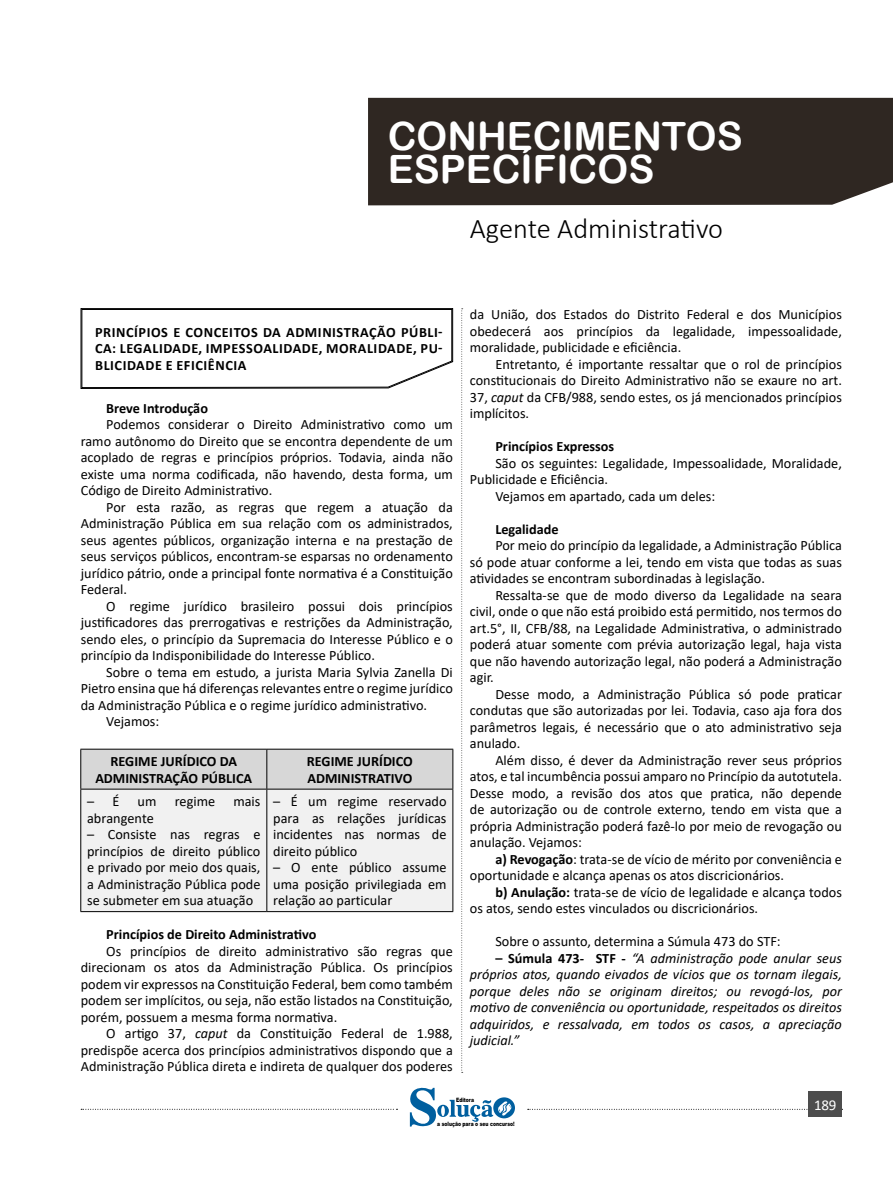
<style>
.page{position:relative;width:893px;height:1191px;background:#fff}
.page>*{position:absolute;margin:0;border:0;box-sizing:border-box;transform-origin:0 0}
.t1{font:39px/33px "Arial Rounded MT Bold";color:#fff}
.t2{font:300 28.5px "Calibri";color:#000}
.t3{font:15px "Calibri";color:#fff}
.List_Paragraph{font:14.25px/16.5px "Calibri";color:#000;text-align:justify}
.t4{font:italic 14.25px/16.5px "Calibri";color:#000;text-align:justify}
.CAIXINHAS{font:700 14.25px/16.5px "Calibri";color:#000;text-align:justify}
.t5{font:900 6px "Arial";color:#000;scale:.76 1}
.s1{font-style:italic}
.s2{font-weight:700}
.s3{font-weight:700;font-style:normal}
</style>
<div class="page">
<svg style="left:461px;top:308px;width:2px;height:765px"></svg>
<div style="left:368px;top:98px;width:525px;height:107px;background:#2f2722"></div>
<div style="left:388px;top:122px;width:489px;height:61px;background:#2f2722"></div>
<svg style="left:81px;top:1108px;width:316px;height:1px"></svg>
<svg style="left:528px;top:1109px;width:315px;height:1px"></svg>
<div style="left:809px;top:1091px;width:33px;height:26px;background:#4d4d4d"></div>
<svg style="left:410px;top:1087px;width:105px;height:40px"></svg>
<svg style="left:81px;top:308px;width:372px;height:81px"></svg>
<div style="left:81px;top:750px;width:371px;height:38px;background:#d7d7d7"></div>
<div style="left:81px;top:789px;width:371px;height:122px;background:#f1f1f1"></div>
<hr style="left:80px;top:749px;width:1px;height:39px;background:#000">
<hr style="left:80px;top:749px;width:187px;height:1px;background:#000">
<hr style="left:266px;top:749px;width:1px;height:39px;background:#000">
<hr style="left:452px;top:749px;width:1px;height:39px;background:#000">
<hr style="left:267px;top:749px;width:186px;height:1px;background:#000">
<hr style="left:80px;top:789px;width:1px;height:122px;background:#000">
<hr style="left:80px;top:788px;width:187px;height:1px;background:#000">
<hr style="left:80px;top:911px;width:187px;height:1px;background:#000">
<hr style="left:266px;top:789px;width:1px;height:122px;background:#000">
<hr style="left:452px;top:789px;width:1px;height:122px;background:#000">
<hr style="left:267px;top:788px;width:186px;height:1px;background:#000">
<hr style="left:267px;top:911px;width:186px;height:1px;background:#000">
<h1 class="t1" style="left:388px;top:119px;width:357px">CONHECIMENTOS<br>ESPECÍFICOS</h1>
<h2 class="t2" style="left:470px;top:211px;width:255px">Agente Administrativo</h2>
<p class="CAIXINHAS" style="left:95px;top:324px;width:349px">PRINCÍPIOS E CONCEITOS DA ADMINISTRAÇÃO PÚBLI-CA: LEGALIDADE, IMPESSOALIDADE, MORALIDADE, PU-BLICIDADE E EFICIÊNCIA</p>
<p class="CAIXINHAS" style="left:106px;top:399px;width:103px">Breve Introdução</p>
<p class="List_Paragraph" style="left:81px;top:416px;width:374px;text-indent:26px">Podemos considerar o Direito Administrativo como um ramo autônomo do Direito que se encontra dependente de um acoplado de regras e princípios próprios. Todavia, ainda não existe uma norma codificada, não havendo, desta forma, um Código de Direito Administrativo.</p>
<p class="List_Paragraph" style="left:81px;top:498px;width:374px;text-indent:26px">Por esta razão, as regras que regem a atuação da Administração Pública em sua relação com os administrados, seus agentes públicos, organização interna e na prestação de seus serviços públicos, encontram-se esparsas no ordenamento jurídico pátrio, onde a principal fonte normativa é a Constituição Federal.</p>
<p class="List_Paragraph" style="left:81px;top:597px;width:374px;text-indent:26px">O regime jurídico brasileiro possui dois princípios justificadores das prerrogativas e restrições da Administração, sendo eles, o princípio da Supremacia do Interesse Público e o princípio da Indisponibilidade do Interesse Público.</p>
<p class="List_Paragraph" style="left:81px;top:663px;width:374px;text-indent:26px">Sobre o tema em estudo, a jurista Maria Sylvia Zanella Di Pietro ensina que há diferenças relevantes entre o regime jurídico da Administração Pública e o regime jurídico administrativo.</p>
<p class="List_Paragraph" style="left:106px;top:713px;width:54px">Vejamos:</p>
<p class="CAIXINHAS" style="left:95px;top:753px;width:158px;text-align:center">REGIME JURÍDICO DA<br>ADMINISTRAÇÃO PÚBLICA</p>
<p class="CAIXINHAS" style="left:307px;top:753px;width:107px">REGIME JURÍDICO<br>ADMINISTRATIVO</p>
<p class="List_Paragraph" style="left:87px;top:793px;width:34px">– É</p>
<p class="List_Paragraph" style="left:138px;top:793px;width:20px">um</p>
<p class="List_Paragraph" style="left:175px;top:793px;width:42px">regime</p>
<p class="List_Paragraph" style="left:233px;top:793px;width:29px">mais</p>
<p class="List_Paragraph" style="left:87px;top:809px;width:68px">abrangente</p>
<p class="List_Paragraph" style="left:87px;top:826px;width:175px">– Consiste nas regras e princípios de direito público e privado por meio dos quais, a Administração Pública pode se submeter em sua atuação</p>
<p class="List_Paragraph" style="left:273px;top:793px;width:175px">– É um regime reservado para as relações jurídicas incidentes nas normas de direito público</p>
<p class="List_Paragraph" style="left:273px;top:859px;width:175px">– O ente público assume uma posição privilegiada em relação ao particular</p>
<p class="CAIXINHAS" style="left:106px;top:925px;width:212px">Princípios de Direito Administrativo</p>
<p class="List_Paragraph" style="left:81px;top:942px;width:374px;text-indent:26px">Os princípios de direito administrativo são regras que direcionam os atos da Administração Pública. Os princípios podem vir expressos na Constituição Federal, bem como também podem ser implícitos, ou seja, não estão listados na Constituição, porém, possuem a mesma forma normativa.</p>
<p class="List_Paragraph" style="left:81px;top:1024px;width:374px;text-indent:26px">O artigo 37, <span class="s1">caput</span> da Constituição Federal de 1.988, predispõe acerca dos princípios administrativos dispondo que a Administração Pública direta e indireta de qualquer dos poderes</p>
<p class="List_Paragraph" style="left:470px;top:306px;width:374px">da União, dos Estados do Distrito Federal e dos Municípios obedecerá aos princípios da legalidade, impessoalidade, moralidade, publicidade e eficiência.</p>
<p class="List_Paragraph" style="left:470px;top:355px;width:374px;text-indent:26px">Entretanto, é importante ressaltar que o rol de princípios constitucionais do Direito Administrativo não se exaure no art.<br>37, <span class="s1">caput</span> da CFB/988, sendo estes, os já mencionados princípios implícitos.</p>
<p class="CAIXINHAS" style="left:495px;top:438px;width:120px">Princípios Expressos</p>
<p class="List_Paragraph" style="left:470px;top:454px;width:374px;text-indent:26px">São os seguintes: Legalidade, Impessoalidade, Moralidade,<br>Publicidade e Eficiência.</p>
<p class="List_Paragraph" style="left:495px;top:487px;width:221px">Vejamos em apartado, cada um deles:</p>
<p class="CAIXINHAS" style="left:495px;top:520px;width:65px">Legalidade</p>
<p class="List_Paragraph" style="left:470px;top:537px;width:374px;text-indent:26px">Por meio do princípio da legalidade, a Administração Pública só pode atuar conforme a lei, tendo em vista que todas as suas atividades se encontram subordinadas à legislação.</p>
<p class="List_Paragraph" style="left:470px;top:586px;width:374px;text-indent:26px">Ressalta-se que de modo diverso da Legalidade na seara civil, onde o que não está proibido está permitido, nos termos do art.5°, II, CFB/88, na Legalidade Administrativa, o administrado poderá atuar somente com prévia autorização legal, haja vista que não havendo autorização legal, não poderá a Administração agir.</p>
<p class="List_Paragraph" style="left:470px;top:685px;width:374px;text-indent:26px">Desse modo, a Administração Pública só pode praticar condutas que são autorizadas por lei. Todavia, caso aja fora dos parâmetros legais, é necessário que o ato administrativo seja anulado.</p>
<p class="List_Paragraph" style="left:470px;top:751px;width:374px;text-indent:26px">Além disso, é dever da Administração rever seus próprios atos, e tal incumbência possui amparo no Princípio da autotutela.<br>Desse modo, a revisão dos atos que pratica, não depende de autorização ou de controle externo, tendo em vista que a própria Administração poderá fazê-lo por meio de revogação ou anulação. Vejamos:</p>
<p class="List_Paragraph" style="left:470px;top:850px;width:374px;text-indent:26px"><span class="s2">a) Revogação</span>: trata-se de vício de mérito por conveniência e oportunidade e alcança apenas os atos discricionários.</p>
<p class="List_Paragraph" style="left:470px;top:883px;width:374px;text-indent:26px"><span class="s2">b) Anulação:</span> trata-se de vício de legalidade e alcança todos os atos, sendo estes vinculados ou discricionários.</p>
<p class="List_Paragraph" style="left:495px;top:933px;width:287px">Sobre o assunto, determina a Súmula 473 do STF:</p>
<p class="t4" style="left:470px;top:949px;width:374px;text-indent:26px"><span class="s3">– Súmula 473- STF -</span> “A administração pode anular seus próprios atos, quando eivados de vícios que os tornam ilegais, porque deles não se originam direitos; ou revogá-los, por motivo de conveniência ou oportunidade, respeitados os direitos adquiridos, e ressalvada, em todos os casos, a apreciação judicial.”</p>
<p class="t5" style="left:456px;top:1095px;width:25px">Editora</p>
<p class="t5" style="left:437px;top:1119px;width:103px">a solução para o seu concurso!</p>
<p class="t3" style="left:814px;top:1094px;width:24px">189</p>
</div>
